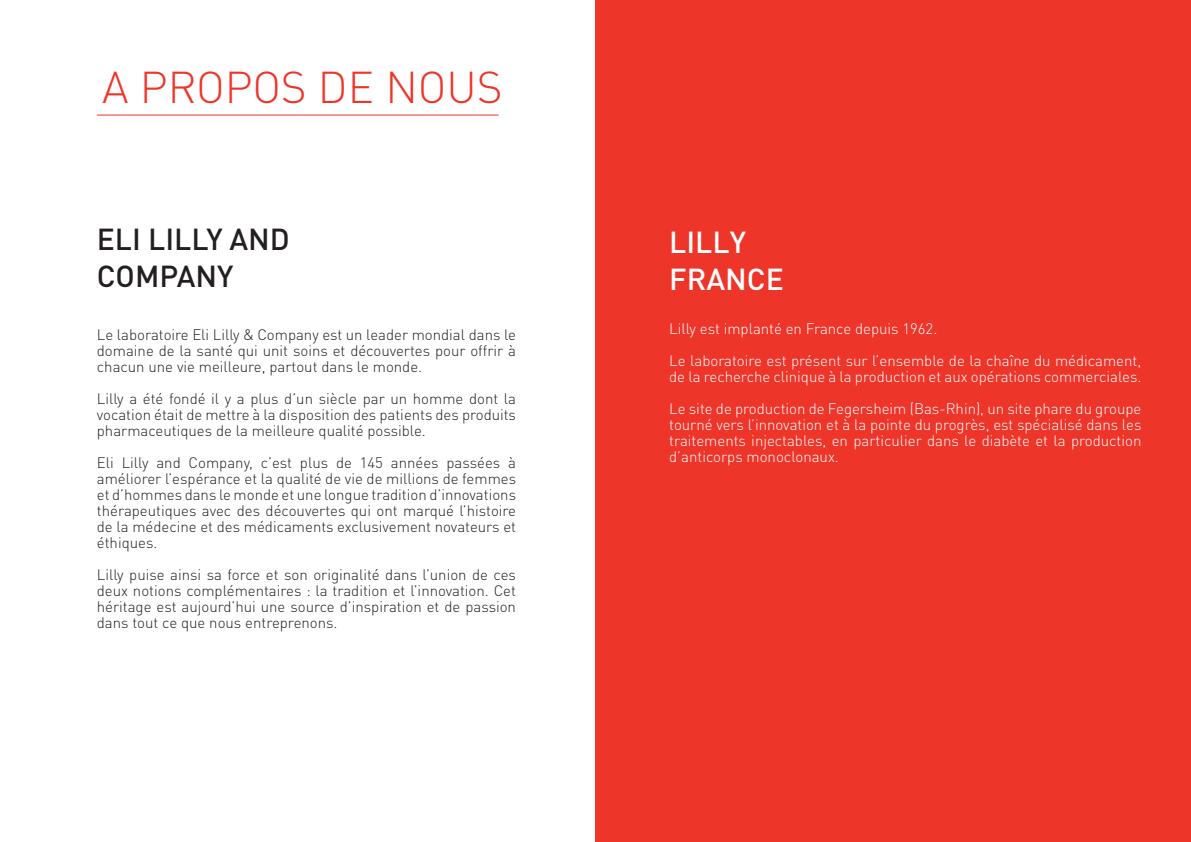
<style>
.page{position:relative;width:1191px;height:842px;background:#fff}
.page>*{position:absolute;margin:0;border:0;box-sizing:border-box;transform-origin:0 0}
.t1{font:300 44px "DIN Pro";color:#ee3529}
.t2{font:500 30px "DIN Pro";color:#231f20}
.t3{font:500 30px "DIN Pro";color:#fff}
.t4{font:300 15px/16px "DIN Pro";color:#231f20;text-align:justify}
.t5{font:300 15px/16px "DIN Pro";color:#fff}
</style>
<div class="page">
<hr style="left:97px;top:115px;width:401px;height:1px;background:#ee3529">
<div style="left:595px;top:0;width:596px;height:842px;background:#ee3529"></div>
<p class="t1" style="left:102px;top:54px;width:402px">A PROPOS DE NOUS</p>
<p class="t2" style="left:97px;top:216px;width:195px">ELI LILLY AND</p>
<p class="t2" style="left:97px;top:253px;width:138px">COMPANY</p>
<p class="t4" style="left:97px;top:326px;width:421px">Le laboratoire Eli Lilly &amp; Company est un leader mondial dans le domaine de la santé qui unit soins et découvertes pour offrir à chacun une vie meilleure, partout dans le monde.</p>
<p class="t4" style="left:97px;top:390px;width:421px">Lilly a été fondé il y a plus d’un siècle par un homme dont la vocation était de mettre à la disposition des patients des produits pharmaceutiques de la meilleure qualité possible.</p>
<p class="t4" style="left:97px;top:454px;width:421px">Eli Lilly and Company, c’est plus de 145 années passées à améliorer l’espérance et la qualité de vie de millions de femmes et d’hommes dans le monde et une longue tradition d’innovations thérapeutiques avec des découvertes qui ont marqué l’histoire de la médecine et des médicaments exclusivement novateurs et éthiques.</p>
<p class="t4" style="left:97px;top:566px;width:421px">Lilly puise ainsi sa force et son originalité dans l’union de ces deux notions complémentaires : la tradition et l’innovation. Cet héritage est aujourd’hui une source d’inspiration et de passion dans tout ce que nous entreprenons.</p>
<p class="t3" style="left:669px;top:219px;width:78px">LILLY</p>
<p class="t3" style="left:669px;top:256px;width:116px">FRANCE</p>
<p class="t5" style="left:669px;top:320px;width:270px">Lilly est implanté en France depuis 1962.</p>
<p class="t5" style="left:669px;top:352px;width:474px">Le laboratoire est présent sur l’ensemble de la chaîne du médicament, de la recherche clinique à la production et aux opérations commerciales.</p>
<p class="t5" style="left:669px;top:400px;width:474px;text-align:justify">Le site de production de Fegersheim (Bas-Rhin), un site phare du groupe tourné vers l’innovation et à la pointe du progrès, est spécialisé dans les traitements injectables, en particulier dans le diabète et la production d’anticorps monoclonaux.</p>
</div>
